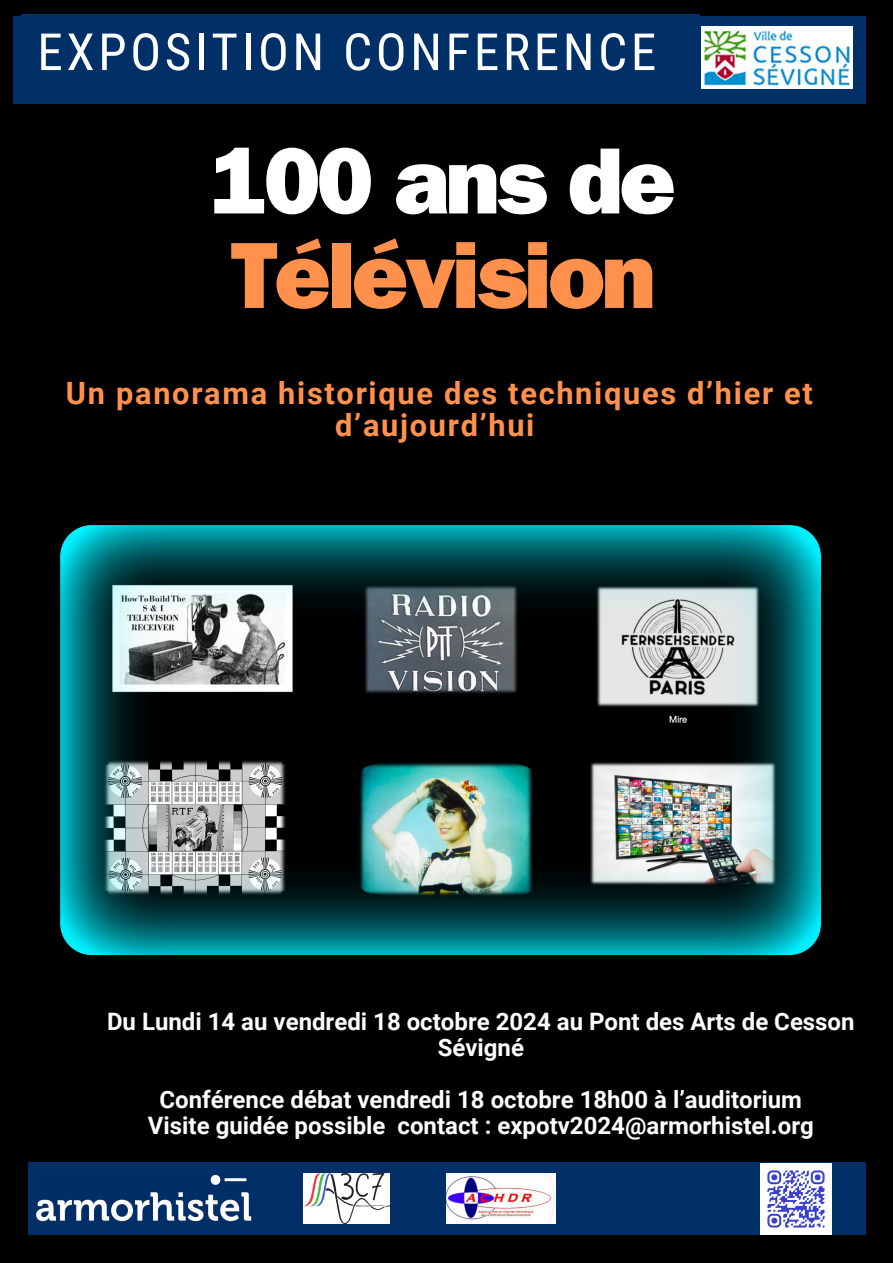
<style>
.page{position:relative;width:893px;height:1263px;background:#000}
.page>*{position:absolute;margin:0;border:0;box-sizing:border-box;transform-origin:0 0}
.t1{font:800 94.5px/94.5px "Franklin Gothic LT Pro";letter-spacing:-.04em;color:#ff914d}
.t2{font:51.3px "Roboto Condensed";letter-spacing:.07em;color:#fff}
.t3{font:700 30.75px/32.1px "Roboto";letter-spacing:.055em;color:#ff914d;text-align:center}
.t4{font:700 24px/25.9px "Roboto";color:#fcfdfd;text-align:center}
.s1{color:#fff}
</style>
<div class="page">
<div style="left:28px;top:1163px;width:837px;height:72px;background:#012f67"></div>
<img style="left:36px;top:1174px;width:216px;height:48px">
<img style="left:60px;top:525px;width:761px;height:431px">
<div style="left:13px;top:16px;width:852px;height:88px;background:#012f67"></div>
<div style="left:21px;top:14px;width:679px;height:88px;background:#012f67"></div>
<img style="left:702px;top:27px;width:150px;height:62px">
<img style="left:760px;top:1163px;width:71px;height:72px">
<img style="left:304px;top:1173px;width:86px;height:51px">
<img style="left:446px;top:1173px;width:110px;height:51px">
<p class="t2" style="left:37px;top:23px;width:620px">EXPOSITION CONFERENCE</p>
<p class="t1" style="left:211px;top:149px;width:466px"><span class="s1">100 ans de<br></span>Télévision</p>
<p class="t3" style="left:66px;top:377px;width:748px">Un panorama historique des techniques d’hier et d’aujourd’hui</p>
<p class="t4" style="left:107px;top:1009px;width:749px">Du Lundi 14 au vendredi 18 octobre 2024 au Pont des Arts de Cesson<br>Sévigné</p>
<p class="t4" style="left:160px;top:1087px;width:644px">Conférence débat vendredi 18 octobre 18h00 à l’auditorium</p>
<p class="t4" style="left:148px;top:1113px;width:667px">Visite guidée possible contact : expotv2024@armorhistel.org</p>
</div>
